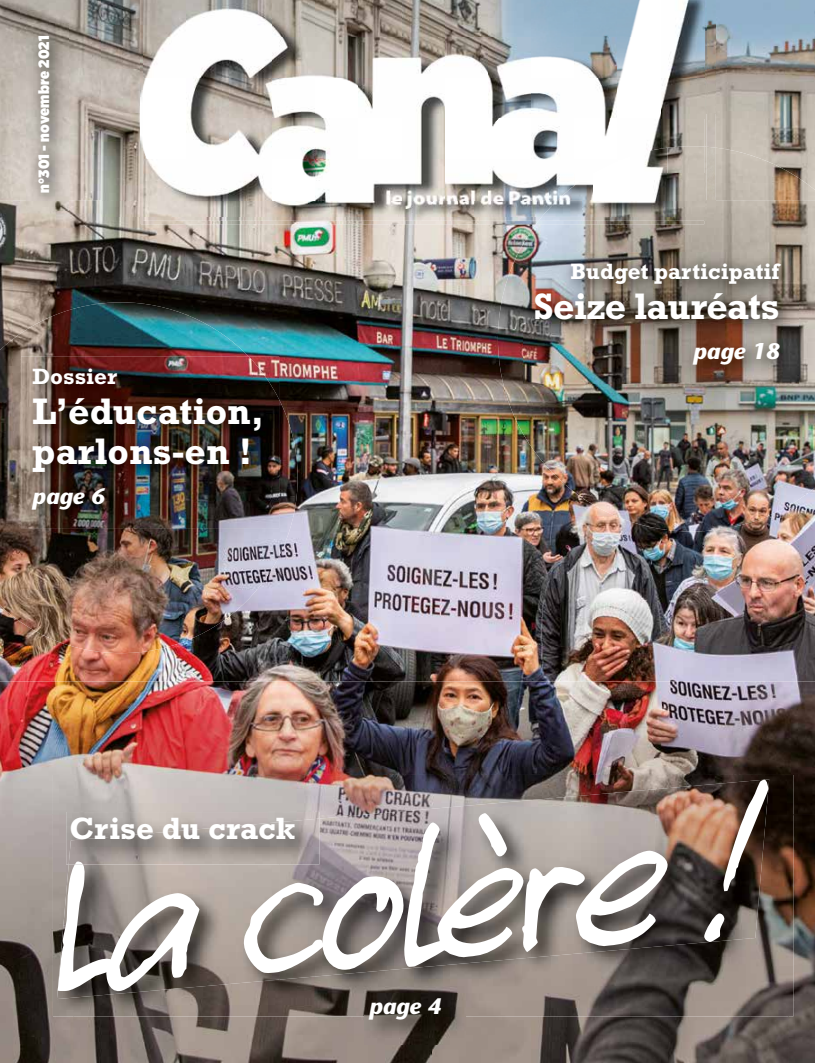
<style>
.page{position:relative;width:815px;height:1063px;background:#fff}
.page>*{position:absolute;margin:0;border:0;box-sizing:border-box;transform-origin:0 0}
.t1{font:italic 170px "Guy Script";color:#fff;scale:.9 1}
.t2{font:700 37.5px/40px "Rockwell";color:#fff}
.t3{font:700 37.5px "Rockwell";letter-spacing:-.02em;color:#fff}
.t4{font:700 31.25px "Rockwell";color:#fff}
.t5{font:700 22.5px "Rockwell";color:#fff}
.t6{font:italic 700 22.5px "Stone Sans";letter-spacing:-.015em;color:#fff}
.t7{font:900 15px "Gotham Narrow";letter-spacing:.015em;color:#fff}
</style>
<div class="page">
<img style="left:0;top:200px;width:815px;height:614px">
<img style="left:0;top:814px;width:73px;height:249px">
<img style="left:789px;top:814px;width:26px;height:249px">
<img style="left:73px;top:1016px;width:313px;height:47px">
<img style="left:432px;top:1016px;width:357px;height:47px">
<img style="left:386px;top:1045px;width:46px;height:18px">
<img style="left:0;top:0;width:143px;height:200px">
<img style="left:715px;top:0;width:100px;height:148px">
<img style="left:0;top:302px;width:298px;height:351px">
<img style="left:498px;top:200px;width:317px;height:331px">
<img style="left:715px;top:148px;width:100px;height:52px">
<img style="left:27px;top:24px;width:41px;height:187px">
<svg style="left:704px;top:217px;width:3px;height:4px"></svg>
<img style="left:141px;top:217px;width:395px;height:7px">
<img style="left:536px;top:221px;width:168px;height:3px">
<img style="left:143px;top:217px;width:396px;height:4px">
<img style="left:539px;top:217px;width:165px;height:4px">
<img style="left:102px;top:200px;width:39px;height:17px">
<img style="left:704px;top:0;width:11px;height:217px">
<svg style="left:141px;top:200px;width:2px;height:17px"></svg>
<img style="left:143px;top:200px;width:399px;height:17px">
<img style="left:143px;top:0;width:561px;height:119px">
<img style="left:143px;top:119px;width:518px;height:41px">
<img style="left:661px;top:119px;width:43px;height:29px">
<img style="left:143px;top:160px;width:414px;height:40px">
<img style="left:542px;top:200px;width:162px;height:17px">
<img style="left:594px;top:156px;width:37px;height:4px">
<img style="left:631px;top:148px;width:36px;height:25px">
<img style="left:667px;top:146px;width:37px;height:27px">
<img style="left:557px;top:173px;width:147px;height:27px">
<img style="left:53px;top:775px;width:740px;height:40px">
<img style="left:53px;top:815px;width:43px;height:201px">
<img style="left:750px;top:815px;width:43px;height:201px">
<img style="left:314px;top:952px;width:436px;height:64px">
<img style="left:96px;top:980px;width:218px;height:36px">
<img style="left:279px;top:795px;width:313px;height:185px">
<img style="left:591px;top:779px;width:178px;height:173px">
<img style="left:57px;top:865px;width:223px;height:134px">
<img style="left:364px;top:993px;width:102px;height:52px">
<img style="left:21px;top:357px;width:258px;height:171px">
<img style="left:524px;top:252px;width:275px;height:132px">
<img style="left:66px;top:812px;width:253px;height:53px">
<img style="left:69px;top:819px;width:250px;height:46px">
<p class="t7" style="left:34px;top:193px;width:159px;rotate:-90deg">n°301 - novembre 2021</p>
<p class="t5" style="left:32px;top:363px;width:86px">Dossier</p>
<h2 class="t2" style="left:32px;top:391px;width:233px">L’éducation, parlons-en !</h2>
<p class="t6" style="left:32px;top:483px;width:74px">page 6</p>
<p class="t5" style="left:570px;top:259px;width:211px">Budget participatif</p>
<h2 class="t3" style="left:534px;top:285px;width:247px">Seize lauréats</h2>
<p class="t6" style="left:693px;top:338px;width:88px">page 18</p>
<h1 class="t1" style="left:34px;top:800px;width:792px;rotate:-5deg">La colère !</h1>
<p class="t6" style="left:369px;top:993px;width:74px">page 4</p>
<h3 class="t4" style="left:70px;top:810px;width:227px">Crise du crack</h3>
</div>
